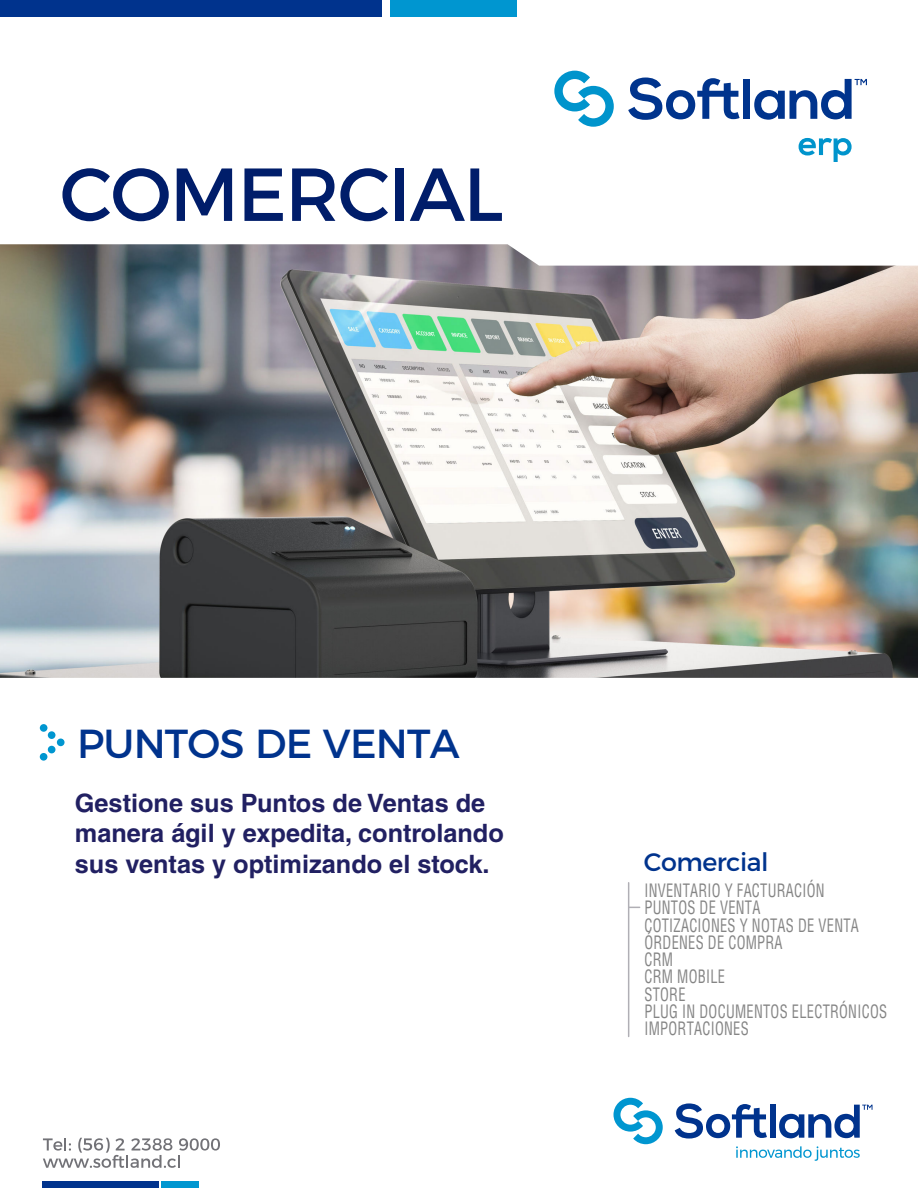
<style>
.page{position:relative;width:918px;height:1188px;background:#fff}
.page>*{position:absolute;margin:0;border:0;box-sizing:border-box;transform-origin:0 0}
.t1{font:74.85px "Montserrat";letter-spacing:-.02em;color:#001d6a}
.t2{font:40.5px "Montserrat";letter-spacing:-.02em;color:#00338d}
.t3{font:700 25.35px/30.3px "Helvetica LT Std";color:#212062}
.t4{font:25.35px "Montserrat";letter-spacing:-.02em;color:#00338d}
.t5{font:condensed 18px/17.2px "Helvetica LT Std";letter-spacing:.02em;color:#858585;scale:.8 1}
</style>
<div class="page">
<img style="left:0;top:244px;width:918px;height:434px">
<div style="left:43px;top:1181px;width:116px;height:7px;background:#00338d"></div>
<div style="left:162px;top:1181px;width:37px;height:7px;background:#0096d0"></div>
<div style="left:0;top:0;width:382px;height:17px;background:#00338d"></div>
<div style="left:390px;top:0;width:127px;height:17px;background:#0096d0"></div>
<hr style="left:628px;top:883px;width:1px;height:153px;background:#b0afb5">
<div style="left:40px;top:724px;width:7px;height:8px;background:#0096d0;border-radius:50%"></div>
<div style="left:48px;top:731px;width:7px;height:8px;background:#0096d0;border-radius:50%"></div>
<div style="left:57px;top:739px;width:8px;height:7px;background:#0096d0;border-radius:50%"></div>
<div style="left:48px;top:746px;width:7px;height:7px;background:#0096d0;border-radius:50%"></div>
<div style="left:40px;top:753px;width:7px;height:8px;background:#0096d0;border-radius:50%"></div>
<svg style="left:43px;top:1138px;width:177px;height:30px"></svg>
<svg style="left:675px;top:1103px;width:92px;height:36px"></svg>
<div style="left:770px;top:1105px;width:6px;height:33px;background:#00338d"></div>
<svg style="left:779px;top:1105px;width:94px;height:33px"></svg>
<svg style="left:614px;top:1098px;width:49px;height:46px"></svg>
<svg style="left:736px;top:1146px;width:124px;height:15px"></svg>
<svg style="left:799px;top:138px;width:53px;height:24px"></svg>
<svg style="left:628px;top:78px;width:112px;height:42px"></svg>
<div style="left:743px;top:79px;width:7px;height:40px;background:#00348d"></div>
<svg style="left:754px;top:79px;width:113px;height:41px"></svg>
<svg style="left:554px;top:71px;width:60px;height:56px"></svg>
<h1 class="t1" style="left:60px;top:134px;width:445px">COMERCIAL</h1>
<h2 class="t2" style="left:77px;top:711px;width:384px">PUNTOS DE VENTA</h2>
<h3 class="t3" style="left:75px;top:787px;width:430px">Gestione sus Puntos de Ventas de manera ágil y expedita, controlando sus ventas y optimizando el stock.</h3>
<h3 class="t4" style="left:644px;top:842px;width:126px">Comercial</h3>
<p class="t5" style="left:644px;top:882px;width:305px">INVENTARIO Y FACTURACIÓN<br>PUNTOS DE VENTA<br>COTIZACIONES Y NOTAS DE VENTA<br>ÓRDENES DE COMPRA<br>CRM<br>CRM MOBILE<br>STORE<br>PLUG IN DOCUMENTOS ELECTRÓNICOS<br>IMPORTACIONES</p>
</div>
